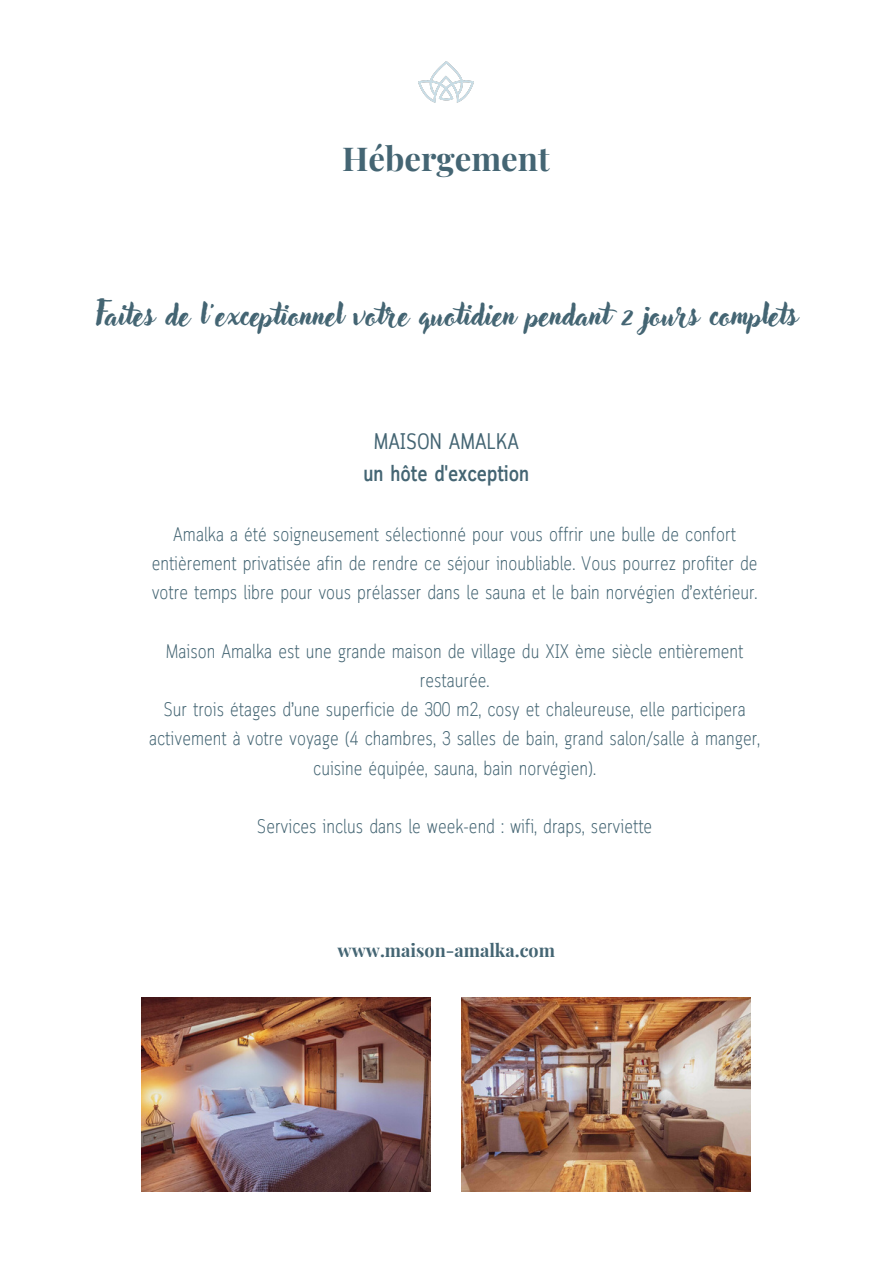
<style>
.page{position:relative;width:893px;height:1264px;background:#fff}
.page>*{position:absolute;margin:0;border:0;box-sizing:border-box;transform-origin:0 0}
.t1{font:700 33px "Playfair Display";color:#446573}
.t2{font:30px "Adlery Pro";color:#446573}
.t3{font:600 22.5px "Cloud Cond";color:#446573}
.t4{font:22.5px "Cloud Cond";color:#446573}
.t5{font:300 19.5px/29.2px "Cloud Cond";color:#446573;text-align:center}
.t6{font:700 18px "Playfair Display";color:#446573}
</style>
<div class="page">
<img style="left:418px;top:62px;width:55px;height:40px">
<img style="left:142px;top:997px;width:289px;height:193px">
<img style="left:461px;top:997px;width:289px;height:193px">
<p class="t1" style="left:342px;top:135px;width:209px">Hébergement</p>
<p class="t2" style="left:95px;top:301px;width:704px">Faites de l'exceptionnel votre quotidien pendant 2 jours complets</p>
<p class="t4" style="left:373px;top:433px;width:147px">MAISON AMALKA</p>
<p class="t3" style="left:363px;top:464px;width:167px">un hôte d'exception</p>
<p class="t5" style="left:152px;top:521px;width:607px">Amalka a été soigneusement sélectionné pour vous offrir une bulle de confort entièrement privatisée afin de rendre ce séjour inoubliable. Vous pourrez profiter de votre temps libre pour vous prélasser dans le sauna et le bain norvégien d’extérieur.</p>
<p class="t5" style="left:166px;top:638px;width:579px">Maison Amalka est une grande maison de village du XIX ème siècle entièrement restaurée.</p>
<p class="t5" style="left:149px;top:696px;width:612px">Sur trois étages d’une superficie de 300 m2, cosy et chaleureuse, elle participera activement à votre voyage (4 chambres, 3 salles de bain, grand salon/salle à manger, cuisine équipée, sauna, bain norvégien).</p>
<p class="t5" style="left:257px;top:813px;width:397px">Services inclus dans le week-end : wifi, draps, serviette</p>
<p class="t6" style="left:337px;top:937px;width:219px">www.maison-amalka.com</p>
</div>
